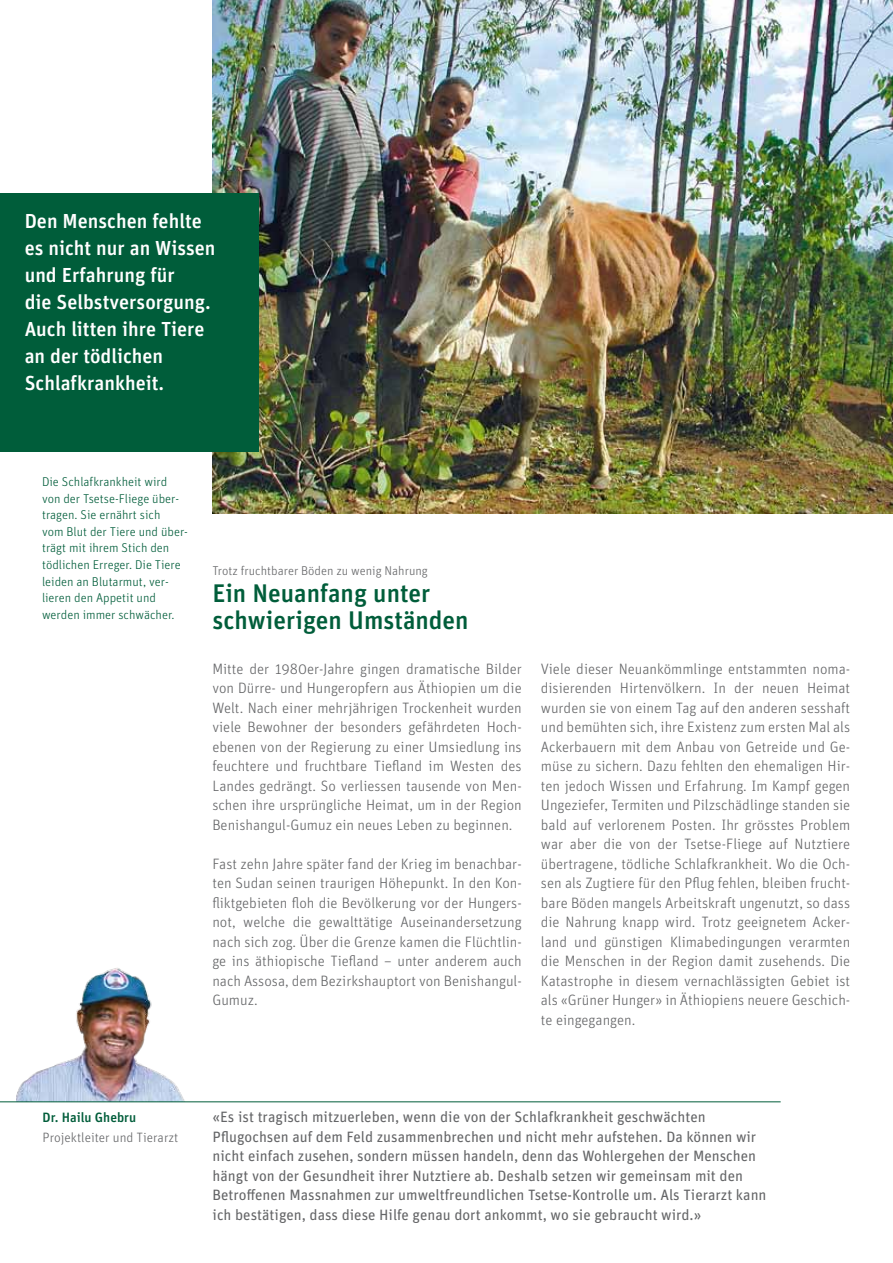
<style>
.page{position:relative;width:893px;height:1263px;background:#fff}
.page>*{position:absolute;margin:0;border:0;box-sizing:border-box;transform-origin:0 0}
.t1{font:500 25.5px/27px "Unit OT";color:#005d3a}
.t2{font:500 20.25px/27px "Unit OT";color:#fff}
.t3{font:300 15px/19.5px "Unit OT";color:#646567;text-align:justify}
.t4{font:15px/19.5px "Unit OT";color:#646567}
.t5{font:300 13.5px "Unit OT";color:#646567}
.t6{font:500 13.5px "Unit OT";color:#005d3a}
.t7{font:300 12.75px/16.5px "Unit OT";color:#005d3a}
.t8{font:300 12.75px "Unit OT";color:#646567}
</style>
<div class="page">
<img style="left:16px;top:968px;width:169px;height:133px">
<img style="left:212px;top:0;width:681px;height:513px">
<hr style="left:0;top:1101px;width:781px;height:1px;background:#005d3a">
<div style="left:0;top:193px;width:258px;height:259px;background:#005d3a"></div>
<h2 class="t2" style="left:25px;top:208px;width:192px">Den Menschen fehlte es nicht nur an Wissen und Erfahrung für<br>die Selbstversorgung.<br>Auch litten ihre Tiere an der tödlichen<br>Schlafkrankheit.</h2>
<p class="t7" style="left:42px;top:474px;width:147px">Die Schlafkrankheit wird von der Tsetse-Fliege über&shy;tragen. Sie ernährt sich<br>vom Blut der Tiere und über&shy;trägt mit ihrem Stich den tödlichen Erreger. Die Tiere leiden an Blutarmut, ver&shy;lieren den Appetit und werden immer schwächer.</p>
<p class="t8" style="left:212px;top:563px;width:217px">Trotz fruchtbarer Böden zu wenig Nahrung</p>
<h1 class="t1" style="left:212px;top:579px;width:258px">Ein Neuanfang unter schwierigen U mständen</h1>
<p class="t3" style="left:212px;top:659px;width:311px">Mitte der 1980er-Jahre gingen dramatische Bilder von Dürre- und Hungeropfern aus Äthiopien um die Welt. Nach einer mehrjährigen Trockenheit wurden viele Bewohner der besonders gefährdeten Hoch&shy;ebenen von der Regierung zu einer Umsiedlung ins feuchtere und fruchtbare Tiefland im Westen des Landes gedrängt. So verliessen tausende von Men&shy;schen ihre ursprüngliche Heimat, um in der Region Benishangul-Gumuz ein neues Leben zu beginnen.</p>
<p class="t3" style="left:212px;top:854px;width:311px">Fast zehn Jahre später fand der Krieg im benachbar&shy;ten Sudan seinen traurigen Höhepunkt. In den Kon&shy;fliktgebieten floh die Bevölkerung vor der Hungers&shy;not, welche die gewalttätige Auseinandersetzung nach sich zog. Über die Grenze kamen die Flüchtlin&shy;ge ins äthiopische Tiefland – unter anderem auch nach Assosa, dem Bezirkshauptort von Benishangul-Gumuz.</p>
<p class="t3" style="left:541px;top:659px;width:311px">Viele dieser Neuankömmlinge entstammten noma&shy;disierenden Hirtenvölkern. In der neuen Heimat wurden sie von einem Tag auf den anderen sesshaft und bemühten sich, ihre Existenz zum ersten Mal als Ackerbauern mit dem Anbau von Getreide und Ge&shy;müse zu sichern. Dazu fehlten den ehemaligen Hir&shy;ten jedoch Wissen und Erfahrung. Im Kampf gegen Ungeziefer, Termiten und Pilzschädlinge standen sie bald auf verlorenem Posten. Ihr grösstes Problem war aber die von der Tsetse-Fliege auf Nutztiere übertragene, tödliche Schlafkrankheit. Wo die Och&shy;sen als Zugtiere für den Pflug fehlen, bleiben frucht&shy;bare Böden mangels Arbeitskraft ungenutzt, so dass die Nahrung knapp wird. Trotz geeignetem Acker&shy;land und günstigen Klimabedingungen verarmten die Menschen in der Region damit zusehends. Die Katastrophe in diesem vernachlässigten Gebiet ist als «Grüner Hunger» in Äthiopiens neuere Geschich&shy;te eingegangen.</p>
<p class="t6" style="left:43px;top:1109px;width:95px">Dr. Hailu Ghebru</p>
<p class="t5" style="left:43px;top:1129px;width:137px">Projektleiter und Tierarzt</p>
<p class="t4" style="left:213px;top:1107px;width:555px">«Es ist tragisch mitzuerleben, wenn die von der Schlafkrankheit geschwächten Pflugochsen auf dem Feld zusammenbrechen und nicht mehr aufstehen. Da können wir nicht einfach zusehen, sondern müssen handeln, denn das Wohlergehen der Menschen hängt von der Gesundheit ihrer Nutztiere ab. Deshalb setzen wir gemeinsam mit den Betroffenen Massnahmen zur umweltfreundlichen Tsetse-Kontrolle um. Als Tierarzt kann ich bestätigen, dass diese Hilfe genau dort ankommt, wo sie gebraucht wird.»</p>
</div>
